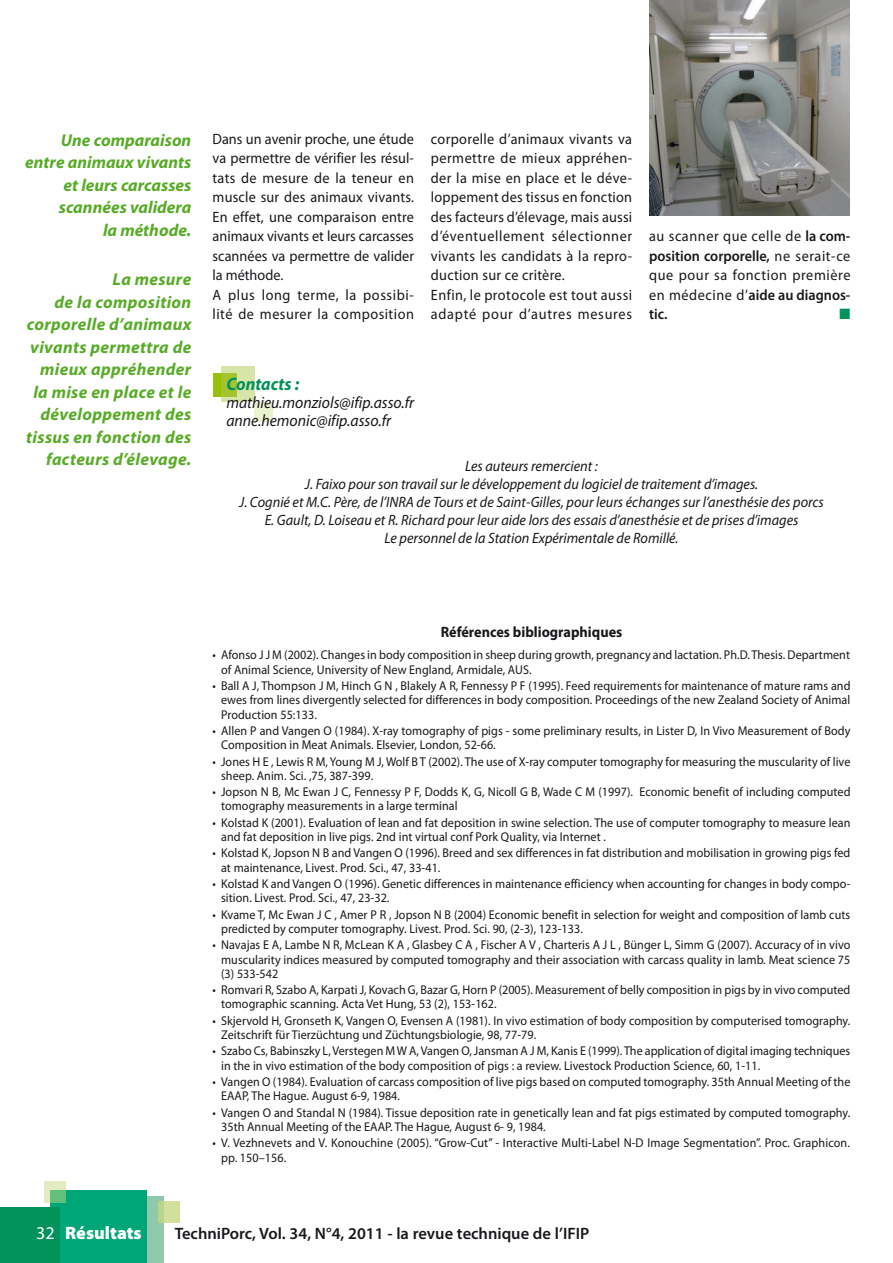
<style>
.page{position:relative;width:893px;height:1263px;background:#fff}
.page>*{position:absolute;margin:0;border:0;box-sizing:border-box;transform-origin:0 0}
.t1{font:900 18px "Myriad Pro";color:#fff}
.t2{font:italic 700 18px "Myriad Pro";color:#00925b;scale:.95 1}
.t3{font:italic 700 17.25px/22.5px "Myriad Pro";letter-spacing:.02em;color:#58ab27;text-align:right}
.t4{font:italic 700 17.25px/22.5px "Myriad Pro";color:#58ab27;text-align:right}
.t5{font:italic 16.5px/18px "Myriad Pro";color:#1a171c;scale:.95 1}
.t6{font:600 16.5px "Myriad Pro";color:#1a171c}
.t7{font:15px/19.5px "Myriad Pro";letter-spacing:.02em;color:#1a171c;scale:.95 1}
.t8{font:italic 15px/18px "Myriad Pro";color:#1a171c;text-align:center;scale:.95 1}
.t9{font:700 15px "Myriad Pro";color:#1a171c;scale:.95 1}
.t10{font:15px "Zapf Dingbats ITC";color:#00925b;scale:.95 1}
.t11{font:12.75px/14.2px "Myriad Pro";letter-spacing:.005em;color:#1a171c;scale:.95 1}
.s1{font-weight:600}
.s2{font-weight:400}
</style>
<div class="page">
<div style="left:146px;top:1196px;width:18px;height:67px;background:#8ec9ab"></div>
<div style="left:50px;top:1191px;width:97px;height:72px;background:#00a678"></div>
<div style="left:0;top:1208px;width:60px;height:55px;background:#00925b"></div>
<svg style="left:159px;top:1201px;width:21px;height:21px"></svg>
<svg style="left:44px;top:1182px;width:21px;height:21px"></svg>
<div style="left:213px;top:373px;width:24px;height:23px;background:#98bf0c"></div>
<svg style="left:221px;top:367px;width:33px;height:35px"></svg>
<div style="left:254px;top:402px;width:18px;height:19px;background:#eaf2cf"></div>
<img style="left:649px;top:0;width:200px;height:215px">
<h2 class="t4" style="left:25px;top:128px;width:168px">Une comparaison entre animaux vivants et leurs carcasses scannées validera<br>la méthode.</h2>
<h2 class="t3" style="left:26px;top:267px;width:167px">La mesure<br>de la composition corporelle d’animaux vivants permettra de mieux appréhender la mise en place et le développement des tissus en fonction des facteurs d’élevage.</h2>
<p class="t7" style="left:213px;top:129px;width:213px">Dans un avenir proche, une étude va permettre de vérifier les résul&shy;tats de mesure de la teneur en muscle sur des animaux vivants.<br>En effet, une comparaison entre animaux vivants et leurs carcasses scannées va permettre de valider la méthode.<br>A plus long terme, la possibi&shy;lité de mesurer la composition</p>
<p class="t7" style="left:431px;top:129px;width:213px">corporelle d’animaux vivants va permettre de mieux appréhen&shy;der la mise en place et le déve&shy;loppement des tissus en fonction des facteurs d’élevage, mais aussi d’éventuellement sélectionner vivants les candidats à la repro&shy;duction sur ce critère.<br>Enfin, le protocole est tout aussi adapté pour d’autres mesures</p>
<p class="t7" style="left:649px;top:226px;width:213px;text-align:justify">au scanner que celle de <span class="s1">la com&shy;position corporelle,</span> ne serait-ce que pour sa fonction première en médecine d’<span class="s1">aide au diagnos&shy;tic.</span></p>
<p class="t10" style="left:840px;top:307px;width:13px">■</p>
<h1 class="t2" style="left:226px;top:372px;width:78px">Contacts :</h1>
<p class="t5" style="left:226px;top:393px;width:199px">mathieu.monziols@ifip.asso.fr anne.hemonic@ifip.asso.fr</p>
<p class="t8" style="left:239px;top:456px;width:617px">Les auteurs remercient :<br>J. Faixo pour son travail sur le développement du logiciel de traitement d’images.<br>J. Cognié et M.C. Père, de l’INRA de Tours et de Saint-Gilles, pour leurs échanges sur l’anesthésie des porcs E. Gault, D. Loiseau et R. Richard pour leur aide lors des essais d’anesthésie et de prises d’images<br>Le personnel de la Station Expérimentale de Romillé.</p>
<p class="t9" style="left:441px;top:622px;width:193px">Références bibliographiques</p>
<p class="t11" style="left:221px;top:648px;width:663px;text-indent:-9px">• Afonso J J M (2002). Changes in body composition in sheep during growth, pregnancy and lactation. Ph.D. Thesis. Department of Animal Science, University of New England, Armidale, AUS.</p>
<p class="t11" style="left:221px;top:678px;width:664px;text-align:justify;text-indent:-9px">• Ball A J, Thompson J M, Hinch G N , Blakely A R, Fennessy P F (1995). Feed requirements for maintenance of mature rams and ewes from lines divergently selected for differences in body composition. Proceedings of the new Zealand Society of Animal Production 55:133.</p>
<p class="t11" style="left:221px;top:723px;width:664px;text-indent:-9px">• Allen P and Vangen O (1984). X-ray tomography of pigs - some preliminary results, in Lister D, In Vivo Measurement of Body<br>Composition in Meat Animals. Elsevier, London, 52-66.</p>
<p class="t11" style="left:221px;top:754px;width:664px;text-indent:-9px">• Jones H E , Lewis R M, Young M J, Wolf B T (2002). The use of X-ray computer tomography for measuring the muscularity of live sheep. Anim. Sci. ,75, 387-399.</p>
<p class="t11" style="left:221px;top:784px;width:664px;text-indent:-9px">• Jopson N B, Mc Ewan J C, Fennessy P F, Dodds K, G, Nicoll G B, Wade C M (1997). Economic benefit of including computed tomography measurements in a large terminal</p>
<p class="t11" style="left:221px;top:815px;width:664px;text-indent:-9px">• Kolstad K (2001). Evaluation of lean and fat deposition in swine selection. The use of computer tomography to measure lean and fat deposition in live pigs. 2nd int virtual conf Pork Quality, via Internet .</p>
<p class="t11" style="left:221px;top:846px;width:664px;text-indent:-9px">• Kolstad K, Jopson N B and Vangen O (1996). Breed and sex differences in fat distribution and mobilisation in growing pigs fed at maintenance, Livest. Prod. Sci., 47, 33-41.</p>
<p class="t11" style="left:221px;top:876px;width:664px;text-indent:-9px">• Kolstad K and Vangen O (1996). Genetic differences in maintenance efficiency when accounting for changes in body compo&shy;sition. Livest. Prod. Sci., 47, 23-32.</p>
<p class="t11" style="left:221px;top:907px;width:664px;text-indent:-9px">• Kvame T, Mc Ewan J C , Amer P R , Jopson N B (2004) Economic benefit in selection for weight and composition of lamb cuts predicted by computer tomography. Livest. Prod. Sci. 90, (2-3), 123-133.</p>
<p class="t11" style="left:221px;top:938px;width:664px;text-align:justify;text-indent:-9px">• Navajas E A, Lambe N R, McLean K A , Glasbey C A , Fischer A V , Charteris A J L , Bünger L, Simm G (2007). Accuracy of in vivo muscularity indices measured by computed tomography and their association with carcass quality in lamb. Meat science 75 (3) 533-542</p>
<p class="t11" style="left:221px;top:982px;width:664px;text-indent:-9px">• Romvari R, Szabo A, Karpati J, Kovach G, Bazar G, Horn P (2005). Measurement of belly composition in pigs by in vivo computed tomographic scanning. Acta Vet Hung, 53 (2), 153-162.</p>
<p class="t11" style="left:221px;top:1013px;width:664px;text-indent:-9px">• Skjervold H, Gronseth K, Vangen O, Evensen A (1981). In vivo estimation of body composition by computerised tomography.<br>Zeitschrift für Tierzüchtung und Züchtungsbiologie, 98, 77-79.</p>
<p class="t11" style="left:221px;top:1044px;width:664px;text-indent:-9px">• Szabo Cs, Babinszky L, Verstegen M W A, Vangen O, Jansman A J M, Kanis E (1999). The application of digital imaging techniques in the in vivo estimation of the body composition of pigs : a review. Livestock Production Science, 60, 1-11.</p>
<p class="t11" style="left:221px;top:1074px;width:664px;text-indent:-9px">• Vangen O (1984). Evaluation of carcass composition of live pigs based on computed tomography. 35th Annual Meeting of the<br>EAAP, The Hague. August 6-9, 1984.</p>
<p class="t11" style="left:221px;top:1105px;width:664px;text-indent:-9px">• Vangen O and Standal N (1984). Tissue deposition rate in genetically lean and fat pigs estimated by computed tomography.<br>35th Annual Meeting of the EAAP. The Hague, August 6- 9, 1984.</p>
<p class="t11" style="left:221px;top:1136px;width:663px;text-indent:-9px">• V. Vezhnevets and V. Konouchine (2005). “Grow-Cut” - Interactive Multi-Label N-D Image Segmentation”. Proc. Graphicon. pp. 150–156.</p>
<h1 class="t1" style="left:36px;top:1222px;width:107px"><span class="s2">32</span> Résultats</h1>
<p class="t6" style="left:175px;top:1223px;width:416px">TechniPorc, Vol. 34, N°4, 2011 - la revue technique de l’IFIP</p>
</div>
